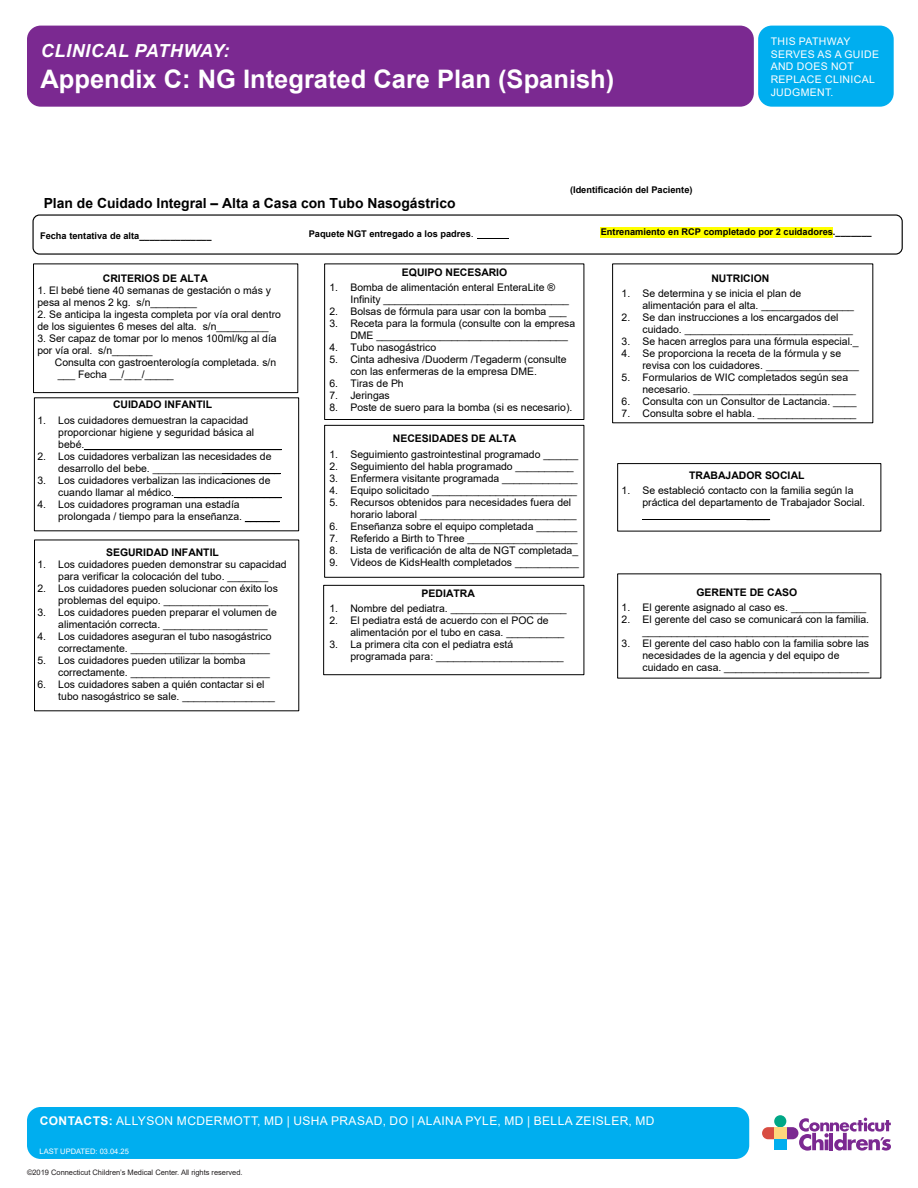
<style>
.page{position:relative;width:918px;height:1188px;background:#fff}
.page>*{position:absolute;margin:0;border:0;box-sizing:border-box;transform-origin:0 0}
.t1{font:700 25.5px "Arial";color:#fff}
.t2{font:italic 700 18px "Arial";letter-spacing:.035em;color:#fff}
.t3{font:700 13.95px "Arial";color:#000}
.t4{font:12px "Arial";letter-spacing:.035em;color:#fff}
.t5{font:10.5px/12px "Arial";color:#000}
.t6{font:700 10.5px "Arial";color:#000}
.t7{font:10.5px/12.6px "Arial";letter-spacing:.035em;color:#fff}
.t8{font:700 9.3px "Arial";color:#000}
.t9{font:7.5px "Arial";letter-spacing:-.005em;color:#231f20}
.t10{font:7.5px "Arial";color:#fff}
.s1{font-weight:400;font-size:10.5px}
.s2{font-weight:700}
</style>
<div class="page">
<div style="left:27px;top:1107px;width:722px;height:52px;background:#00aeef;border-radius:14px"></div>
<svg style="left:762px;top:1115px;width:129px;height:36px"></svg>
<div style="left:774px;top:1127px;width:12px;height:12px;background:#fed77d"></div>
<div style="left:774px;top:1139px;width:12px;height:11px;background:#00aeef"></div>
<div style="left:27px;top:26px;width:727px;height:81px;background:#7b2991;border-radius:14px"></div>
<div style="left:758px;top:26px;width:136px;height:81px;background:#00aeef;border-radius:14px"></div>
<div style="left:32px;top:214px;width:871px;height:41px;background:#fff;border:1px solid #000;border-radius:6px"></div>
<div style="left:323px;top:585px;width:261px;height:90px;border:1px solid #000"></div>
<div style="left:33px;top:264px;width:265px;height:129px;border:1px solid #000"></div>
<div style="left:34px;top:398px;width:265px;height:133px;border:1px solid #000"></div>
<div style="left:324px;top:264px;width:260px;height:156px;border:1px solid #000"></div>
<div style="left:324px;top:425px;width:260px;height:153px;border:1px solid #000"></div>
<div style="left:617px;top:463px;width:264px;height:68px;border:1px solid #000"></div>
<hr style="left:84px;top:449px;width:198px;height:1px;background:#000">
<hr style="left:222px;top:473px;width:58px;height:1px;background:#000">
<hr style="left:174px;top:497px;width:108px;height:1px;background:#000">
<hr style="left:245px;top:521px;width:35px;height:1px;background:#000">
<hr style="left:477px;top:238px;width:32px;height:1px;background:#000">
<div style="left:601px;top:227px;width:232px;height:10px;background:#ff0"></div>
<hr style="left:643px;top:520px;width:127px;height:1px;background:#000">
<p class="t2" style="left:41px;top:39px;width:190px">CLINICAL PATHWAY:</p>
<p class="t1" style="left:40px;top:61px;width:575px">Appendix C: NG Integrated Care Plan (Spanish)</p>
<p class="t8" style="left:570px;top:183px;width:124px">(Identificación del Paciente)</p>
<p class="t7" style="left:771px;top:35px;width:110px">THIS PATHWAY<br>SERVES AS A GUIDE<br>AND DOES NOT<br>REPLACE CLINICAL<br>JUDGMENT.</p>
<p class="t3" style="left:44px;top:193px;width:413px">Plan de Cuidado Integral – Alta a Casa con Tubo Nasogástrico</p>
<p class="t8" style="left:40px;top:229px;width:173px">Fecha tentativa de alta______________</p>
<p class="t6" style="left:103px;top:270px;width:107px">CRITERIOS DE ALTA</p>
<p class="t5" style="left:37px;top:284px;width:235px">1. El bebé tiene 40 semanas de gestación o más y pesa al menos 2 kg. s/n________</p>
<p class="t5" style="left:37px;top:308px;width:245px">2. Se anticipa la ingesta completa por vía oral dentro de los siguientes 6 meses del alta. s/n_________</p>
<p class="t5" style="left:37px;top:332px;width:241px">3. Ser capaz de tomar por lo menos 100ml/kg al día</p>
<p class="t5" style="left:37px;top:344px;width:117px">por vía oral. s/n_______</p>
<p class="t5" style="left:55px;top:356px;width:223px">Consulta con gastroenterología completada. s/n</p>
<p class="t5" style="left:58px;top:368px;width:117px">___ Fecha __/___/_____</p>
<p class="t6" style="left:113px;top:397px;width:101px">CUIDADO INFANTIL</p>
<p class="t5" style="left:58px;top:414px;width:225px;text-indent:-21px">1. Los cuidadores demuestran la capacidad proporcionar higiene y seguridad básica al bebé.__________________________________</p>
<p class="t5" style="left:58px;top:450px;width:224px;text-indent:-21px">2. Los cuidadores verbalizan las necesidades de desarrollo del bebe. ______________________</p>
<p class="t5" style="left:58px;top:474px;width:225px;text-indent:-21px">3. Los cuidadores verbalizan las indicaciones de cuando llamar al médico. __________________</p>
<p class="t5" style="left:58px;top:498px;width:223px;text-indent:-21px">4. Los cuidadores programan una estadía prolongada / tiempo para la enseñanza. ______</p>
<p class="t6" style="left:106px;top:545px;width:114px">SEGURIDAD INFANTIL</p>
<p class="t5" style="left:37px;top:558px;width:251px;text-align:center">1. Los cuidadores pueden demonstrar su capacidad para verificar la colocación del tubo. _______</p>
<p class="t5" style="left:58px;top:582px;width:221px;text-indent:-21px">2. Los cuidadores pueden solucionar con éxito los problemas del equipo. __________________</p>
<p class="t5" style="left:58px;top:606px;width:220px;text-indent:-21px">3. Los cuidadores pueden preparar el volumen de alimentación correcta. __________________</p>
<p class="t5" style="left:37px;top:630px;width:236px;text-align:right">4. Los cuidadores aseguran el tubo nasogástrico correctamente. ________________________</p>
<p class="t5" style="left:58px;top:654px;width:213px;text-indent:-21px">5. Los cuidadores pueden utilizar la bomba correctamente. ________________________</p>
<p class="t5" style="left:58px;top:678px;width:218px;text-indent:-21px">6. Los cuidadores saben a quién contactar si el tubo nasogástrico se sale. ________________</p>
<p class="t8" style="left:309px;top:227px;width:167px">Paquete NGT entregado a los padres<span class="s1">.</span></p>
<p class="t6" style="left:402px;top:265px;width:107px">EQUIPO NECESARIO</p>
<p class="t5" style="left:350px;top:282px;width:220px;text-indent:-21px">1. Bomba de alimentación enteral EnteraLite ®<br>Infinity ________________________________</p>
<p class="t5" style="left:330px;top:306px;width:239px">2. Bolsas de fórmula para usar con la bomba ___</p>
<p class="t5" style="left:350px;top:318px;width:226px;text-indent:-21px">3. Receta para la formula (consulte con la empresa<br>DME _________________________________</p>
<p class="t5" style="left:330px;top:342px;width:108px">4. Tubo nasogástrico</p>
<p class="t5" style="left:350px;top:354px;width:218px;text-indent:-21px">5. Cinta adhesiva /Duoderm /Tegaderm (consulte con las enfermeras de la empresa DME.</p>
<p class="t5" style="left:330px;top:378px;width:76px">6. Tiras de Ph</p>
<p class="t5" style="left:330px;top:390px;width:62px">7. Jeringas</p>
<p class="t5" style="left:330px;top:402px;width:244px">8. Poste de suero para la bomba (si es necesario).</p>
<p class="t6" style="left:393px;top:431px;width:125px">NECESIDADES DE ALTA</p>
<p class="t5" style="left:330px;top:448px;width:250px">1. Seguimiento gastrointestinal programado ______</p>
<p class="t5" style="left:330px;top:460px;width:246px">2. Seguimiento del habla programado __________</p>
<p class="t5" style="left:330px;top:472px;width:250px">3. Enfermera visitante programada _____________</p>
<p class="t5" style="left:330px;top:484px;width:249px">4. Equipo solicitado _________________________</p>
<p class="t5" style="left:350px;top:496px;width:228px;text-indent:-21px">5. Recursos obtenidos para necesidades fuera del horario laboral ___________________________</p>
<p class="t5" style="left:330px;top:520px;width:249px">6. Enseñanza sobre el equipo completada _______</p>
<p class="t5" style="left:330px;top:532px;width:250px">7. Referido a Birth to Three ___________________</p>
<p class="t5" style="left:330px;top:544px;width:250px">8. Lista de verificación de alta de NGT completada_</p>
<p class="t5" style="left:330px;top:556px;width:251px">9. Videos de KidsHealth completados ___________</p>
<p class="t6" style="left:422px;top:586px;width:55px">PEDIATRA</p>
<p class="t5" style="left:330px;top:602px;width:239px">1. Nombre del pediatra. ____________________</p>
<p class="t5" style="left:350px;top:614px;width:215px;text-indent:-21px">2. El pediatra está de acuerdo con el POC de alimentación por el tubo en casa. __________</p>
<p class="t5" style="left:350px;top:638px;width:215px;text-indent:-21px">3. La primera cita con el pediatra está programada para: ______________________</p>
<p class="t8" style="left:601px;top:226px;width:272px">Entrenamiento en RCP completado por 2 cuidadores._______</p>
<p class="t6" style="left:711px;top:270px;width:59px">NUTRICION</p>
<p class="t5" style="left:643px;top:287px;width:213px;text-indent:-21px">1. Se determina y se inicia el plan de alimentación para el alta. ________________</p>
<p class="t5" style="left:643px;top:311px;width:212px;text-indent:-21px">2. Se dan instrucciones a los encargados del cuidado. _____________________________</p>
<p class="t5" style="left:622px;top:335px;width:239px">3. Se hacen arreglos para una fórmula especial._</p>
<p class="t5" style="left:643px;top:347px;width:218px;text-indent:-21px">4. Se proporciona la receta de la fórmula y se revisa con los cuidadores. ________________</p>
<p class="t5" style="left:643px;top:371px;width:215px;text-indent:-21px">5. Formularios de WIC completados según sea necesario. ____________________________</p>
<p class="t5" style="left:622px;top:395px;width:236px">6. Consulta con un Consultor de Lactancia. ____</p>
<p class="t5" style="left:622px;top:407px;width:236px">7. Consulta sobre el habla. _________________</p>
<p class="t6" style="left:689px;top:468px;width:117px">TRABAJADOR SOCIAL</p>
<p class="t5" style="left:622px;top:485px;width:233px">1. Se estableció contacto con la familia según la</p>
<p class="t5" style="left:643px;top:497px;width:224px">práctica del departamento de Trabajador Social.</p>
<p class="t5" style="left:747px;top:509px;width:25px">____</p>
<p class="t6" style="left:696px;top:585px;width:102px">GERENTE DE CASO</p>
<p class="t5" style="left:622px;top:601px;width:246px">1. El gerente asignado al caso es. _____________</p>
<p class="t5" style="left:622px;top:614px;width:249px;text-align:right">2. El gerente del caso se comunicará con la familia. _______________________________________</p>
<p class="t5" style="left:643px;top:637px;width:228px;text-indent:-21px">3. El gerente del caso hablo con la familia sobre las necesidades de la agencia y del equipo de cuidado en casa. _________________________</p>
<p class="t4" style="left:40px;top:1112px;width:616px"><span class="s2">CONTACTS:</span> ALLYSON MCDERMOTT, MD | USHA PRASAD, DO | ALAINA PYLE, MD | BELLA ZEISLER, MD</p>
<p class="t10" style="left:40px;top:1146px;width:91px">LAST UPDATED: 03.04.25</p>
<p class="t9" style="left:27px;top:1167px;width:217px">©2019 Connecticut Children’s Medical Center. All rights reserved.</p>
</div>
